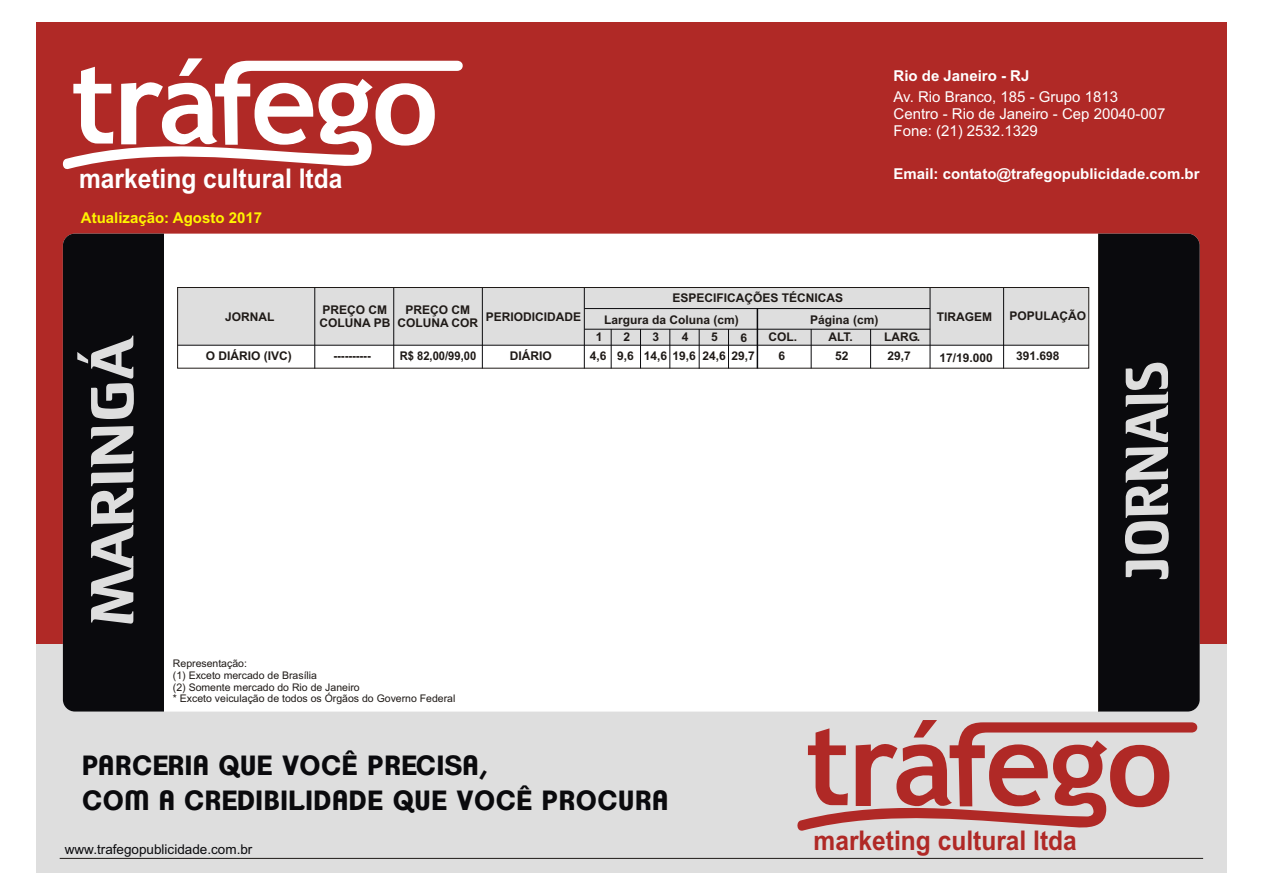
<style>
.page{position:relative;width:1263px;height:894px;background:#fff}
.page>*{position:absolute;margin:0;border:0;box-sizing:border-box;transform-origin:0 0}
.t1{font:italic 61.05px "Crillee It BT";color:#dedede;scale:1.14 1}
.t2{font:italic 61.05px "Crillee It BT";color:#dedede}
.t3{font:700 27.15px "Arial Narrow";color:#fff;scale:1.1 1}
.t4{font:700 27.15px "Arial Narrow";color:#b02926;scale:1.1 1}
.t5{font:700 27px/35.2px "Clemente P Dam";letter-spacing:.02em;color:#0a0a0d}
.t6{font:15px/16.8px "Arial";color:#fff}
.t7{font:700 15px "Arial";color:#fff}
.t8{font:700 15px "Arial";color:#fff500}
.t9{font:13.5px "Arial";color:#0a0a0d}
.t10{font:700 12px/13.4px "Arial";color:#1f1a17}
.t11{font:700 12px "Arial";color:#1f1a17;scale:.93 1}
.t12{font:10.5px/11.7px "Arial";color:#1f1a17}
</style>
<div class="page">
<div style="left:36px;top:22px;width:1191px;height:851px;background:#dedede"></div>
<div style="left:36px;top:22px;width:1191px;height:622px;background:#b02926"></div>
<svg style="left:62px;top:58px;width:401px;height:112px"></svg>
<div style="left:63px;top:234px;width:1137px;height:478px;background:#fff;border-radius:12px"></div>
<div style="left:63px;top:234px;width:101px;height:478px;background:#0a0a0d"></div>
<div style="left:1098px;top:234px;width:102px;height:478px;background:#0a0a0d"></div>
<div style="left:178px;top:287px;width:911px;height:58px;background:#dedede"></div>
<hr style="left:1003px;top:288px;width:1px;height:81px;background:#0a0a0d">
<hr style="left:930px;top:288px;width:1px;height:81px;background:#0a0a0d">
<hr style="left:584px;top:288px;width:1px;height:81px;background:#0a0a0d">
<hr style="left:482px;top:288px;width:1px;height:81px;background:#0a0a0d">
<hr style="left:393px;top:288px;width:1px;height:81px;background:#0a0a0d">
<div style="left:177px;top:287px;width:912px;height:82px;border:1px solid #1f1a17"></div>
<hr style="left:314px;top:288px;width:1px;height:81px;background:#0a0a0d">
<hr style="left:757px;top:308px;width:1px;height:60px;background:#0a0a0d">
<hr style="left:178px;top:345px;width:911px;height:1px;background:#0a0a0d">
<hr style="left:584px;top:308px;width:346px;height:1px;background:#0a0a0d">
<hr style="left:611px;top:329px;width:1px;height:39px;background:#0a0a0d">
<hr style="left:584px;top:329px;width:174px;height:1px;background:#0a0a0d">
<hr style="left:640px;top:329px;width:1px;height:39px;background:#0a0a0d">
<hr style="left:669px;top:329px;width:1px;height:39px;background:#0a0a0d">
<hr style="left:699px;top:329px;width:1px;height:40px;background:#0a0a0d">
<hr style="left:728px;top:329px;width:1px;height:39px;background:#0a0a0d">
<hr style="left:757px;top:329px;width:173px;height:1px;background:#0a0a0d">
<hr style="left:811px;top:329px;width:1px;height:39px;background:#0a0a0d">
<hr style="left:870px;top:329px;width:1px;height:39px;background:#0a0a0d">
<hr style="left:60px;top:858px;width:1143px;height:1px;background:#1f1a17">
<svg style="left:797px;top:720px;width:401px;height:111px"></svg>
<h2 class="t3" style="left:79px;top:168px;width:241px">marketing cultural ltda</h2>
<p class="t8" style="left:81px;top:212px;width:183px">Atualização: Agosto 2017</p>
<p class="t7" style="left:894px;top:71px;width:137px">Rio de Janeiro - RJ</p>
<p class="t6" style="left:894px;top:90px;width:273px">Av. Rio Branco, 185 - Grupo 1813<br>Centro - Rio de Janeiro - Cep 20040-007<br>Fone: (21) 2532.1329</p>
<p class="t7" style="left:894px;top:168px;width:307px">Email: contato@trafegopublicidade.com.br</p>
<h1 class="t1" style="left:87px;top:620px;width:254px;rotate:-90deg">MARINGÁ</h1>
<p class="t10" style="left:604px;top:287px;width:240px;line-height:22.6px;text-indent:68px">ESPECIFICAÇÕES TÉCNICAS<br>Largura da Coluna (cm)</p>
<p class="t10" style="left:225px;top:311px;width:51px">JORNAL</p>
<p class="t10" style="left:319px;top:304px;width:72px">PREÇO CM<br>COLUNA PB</p>
<p class="t10" style="left:397px;top:304px;width:82px;text-align:center">PREÇO CM<br>COLUNA COR</p>
<p class="t10" style="left:486px;top:311px;width:97px">PERIODICIDADE</p>
<p class="t10" style="left:937px;top:311px;width:57px">TIRAGEM</p>
<p class="t10" style="left:1010px;top:311px;width:78px">POPULAÇÃO</p>
<p class="t10" style="left:810px;top:314px;width:70px">Página (cm)</p>
<p class="t10" style="left:596px;top:331px;width:8px">1</p>
<p class="t10" style="left:624px;top:331px;width:8px">2</p>
<p class="t10" style="left:653px;top:331px;width:8px">3</p>
<p class="t10" style="left:682px;top:331px;width:8px">4</p>
<p class="t10" style="left:711px;top:331px;width:8px">5</p>
<p class="t10" style="left:740px;top:332px;width:8px">6</p>
<p class="t10" style="left:769px;top:331px;width:30px">COL.</p>
<p class="t10" style="left:829px;top:331px;width:26px">ALT.</p>
<p class="t10" style="left:884px;top:331px;width:38px">LARG.</p>
<p class="t10" style="left:206px;top:350px;width:88px">O DIÁRIO (IVC)</p>
<p class="t11" style="left:333px;top:351px;width:42px">----------</p>
<p class="t10" style="left:510px;top:350px;width:43px">DIÁRIO</p>
<p class="t10" style="left:590px;top:350px;width:167px">4,6 9,6 14,6 19,6 24,6 29,7</p>
<p class="t10" style="left:778px;top:350px;width:8px">6</p>
<p class="t10" style="left:835px;top:350px;width:15px">52</p>
<p class="t10" style="left:887px;top:350px;width:25px">29,7</p>
<p class="t10" style="left:940px;top:352px;width:55px">17/19.000</p>
<p class="t10" style="left:1016px;top:350px;width:45px">391.698</p>
<p class="t11" style="left:400px;top:351px;width:84px">R$ 82,00/99,00</p>
<p class="t12" style="left:173px;top:659px;width:284px">Representação:<br>(1) Exceto mercado de Brasília<br>(2) Somente mercado do Rio de Janeiro<br>* Exceto veiculação de todos os Órgãos do Governo Federal</p>
<h3 class="t5" style="left:82px;top:749px;width:588px">PARCERIA QUE VOCÊ PRECISA,<br>COM A CREDIBILIDADE QUE VOCÊ PROCURA</h3>
<p class="t9" style="left:65px;top:844px;width:189px">www.trafegopublicidade.com.br</p>
<h2 class="t4" style="left:814px;top:830px;width:241px">marketing cultural ltda</h2>
<h1 class="t2" style="left:1122px;top:575px;width:238px;rotate:-90deg">JORNAIS</h1>
</div>
